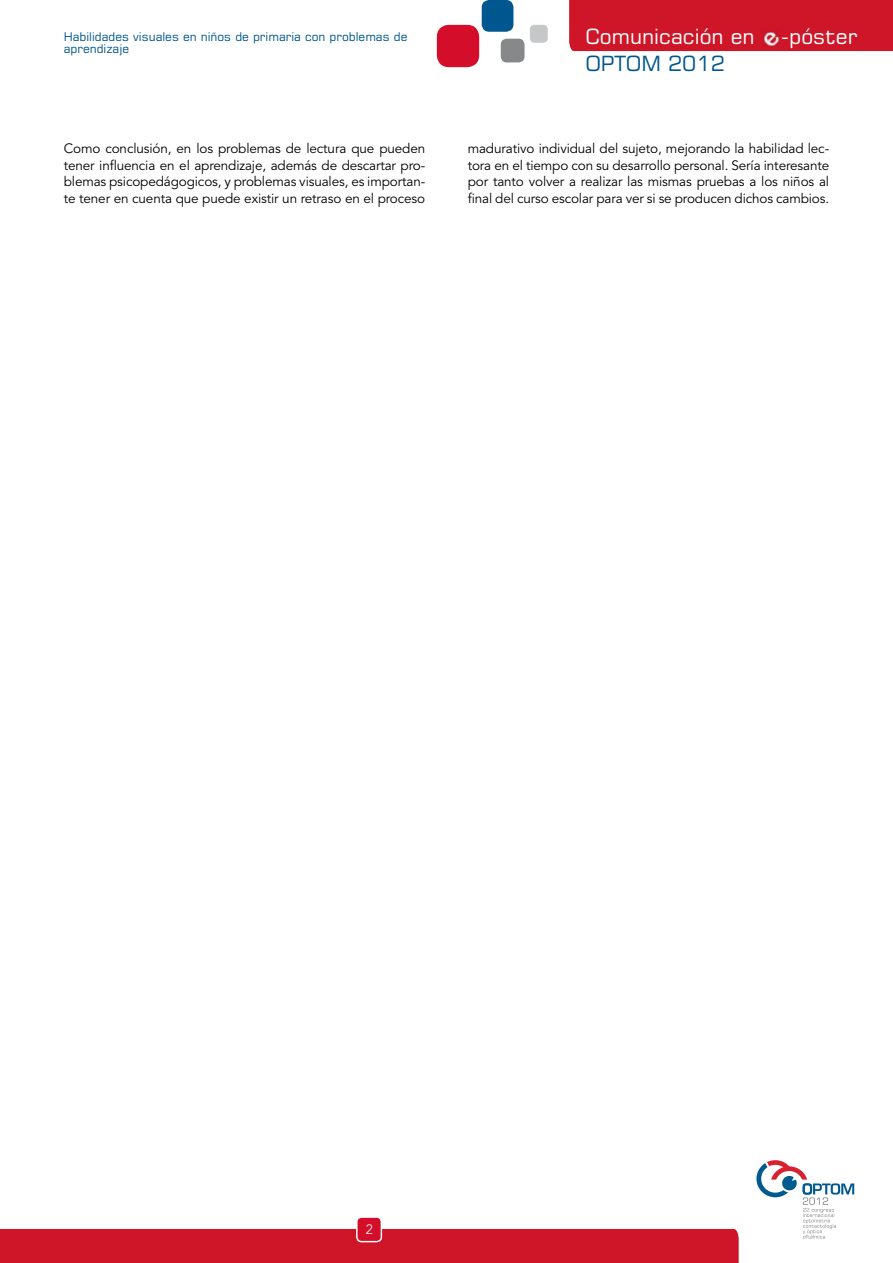
<style>
.page{position:relative;width:893px;height:1263px;background:#fff}
.page>*{position:absolute;margin:0;border:0;box-sizing:border-box;transform-origin:0 0}
.t1{font:21px "Square 721";color:#fff}
.t2{font:21px "Square 721";color:#00568e}
.t3{font:13.5px/16.5px "Avenir";letter-spacing:-.01em;color:#000;text-align:justify}
.t4{font:300 13.5px "Avenir";color:#fff}
.t5{font:12px/12px "Square 721";color:#00568e}
</style>
<div class="page">
<div style="left:437px;top:25px;width:42px;height:42px;background:#d40e2a;border-radius:12px"></div>
<div style="left:482px;top:0;width:31px;height:32px;background:#00568e;border-radius:7px"></div>
<div style="left:501px;top:39px;width:24px;height:23px;background:#87888a;border-radius:6px"></div>
<div style="left:530px;top:25px;width:18px;height:18px;background:#c6c7c8;border-radius:4px"></div>
<div style="left:569px;top:0;width:324px;height:51px;background:#ce1628"></div>
<svg style="left:756px;top:1160px;width:98px;height:78px"></svg>
<div style="left:0;top:1229px;width:739px;height:34px;background:#ce1628"></div>
<div style="left:357px;top:1217px;width:24px;height:24px;background:#d40e2a;border-radius:5px"></div>
<div style="left:356px;top:1216px;width:26px;height:26px;border:1px solid #fff;border-radius:5px"></div>
<img style="left:764px;top:30px;width:15px;height:16px">
<p class="t5" style="left:64px;top:30px;width:345px">Habilidades visuales en niños de primaria con problemas de aprendizaje</p>
<h1 class="t1" style="left:585px;top:23px;width:274px">Comunicación en -póster</h1>
<h1 class="t2" style="left:585px;top:50px;width:141px">OPTOM 2012</h1>
<p class="t3" style="left:64px;top:140px;width:363px">Como conclusión, en los problemas de lectura que pueden tener influencia en el aprendizaje, además de descartar pro&shy;blemas psicopedágogicos, y problemas visuales, es importan&shy;te tener en cuenta que puede existir un retraso en el proceso</p>
<p class="t3" style="left:468px;top:140px;width:363px">madurativo individual del sujeto, mejorando la habilidad lec&shy;tora en el tiempo con su desarrollo personal. Sería interesante por tanto volver a realizar las mismas pruebas a los niños al final del curso escolar para ver si se producen dichos cambios.</p>
<p class="t4" style="left:366px;top:1222px;width:9px">2</p>
</div>
